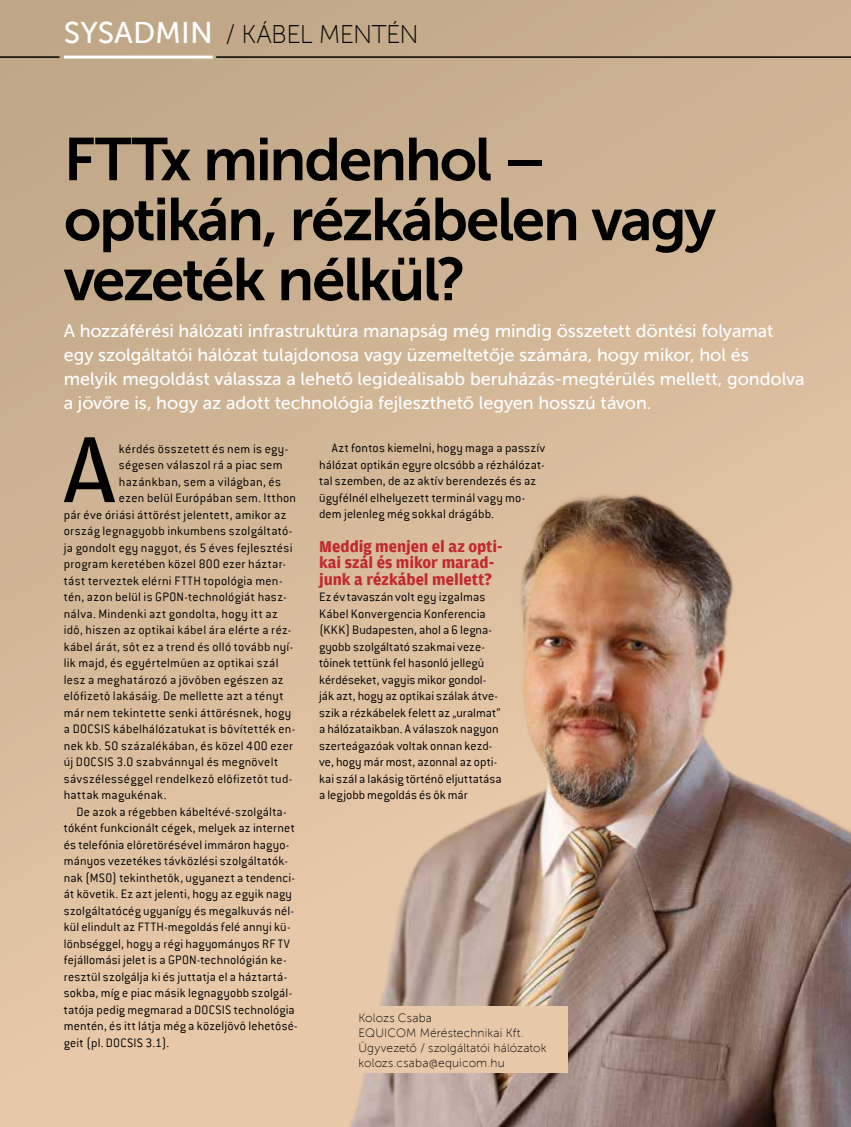
<style>
.page{position:relative;width:851px;height:1127px;background:#fff}
.page>*{position:absolute;margin:0;border:0;box-sizing:border-box;transform-origin:0 0}
.t1{font:99.45px "Amplitude";color:#000}
.t2{font:700 60px/60px "Museo Sans";letter-spacing:-.035em;color:#000}
.t3{font:100 25.5px "Museo Sans";letter-spacing:-.025em;color:#000}
.t4{font:500 18px/24px "Museo Sans";letter-spacing:-.005em;color:#fff}
.t5{font:700 16.5px/16.5px "Amplitude";color:#c1292d}
.t6{font:13.5px/16.5px "Conduit HU";letter-spacing:.015em;color:#000}
.t7{font:100 12px/15px "Museo Sans";letter-spacing:.015em;color:#000}
.s1{font-weight:500;font-size:30px;color:#fff}
</style>
<div class="page">
<div style="left:0;top:0;width:850px;height:1127px;background:linear-gradient(to bottom,#c3aa8b,#e8caaa)"></div>
<img style="left:307px;top:471px;width:543px;height:656px">
<hr style="left:64px;top:56px;width:149px;height:3px;background:#fff">
<hr style="left:216px;top:56px;width:634px;height:2px;background:#000">
<hr style="left:0;top:56px;width:60px;height:2px;background:#000">
<div style="left:354px;top:1007px;width:213px;height:66px;background:#e7c9a9"></div>
<h3 class="t3" style="left:64px;top:21px;width:356px"><span class="s1">Sysadmin</span> / Kábel mentén</h3>
<h2 class="t2" style="left:64px;top:129px;width:653px">FTTx mindenhol – optikán, rézkábelen vagy vezeték nélkül?</h2>
<p class="t4" style="left:64px;top:318px;width:742px">A hozzáférési hálózati infrastruktúra manapság még mindig összetett döntési folyamat egy szolgáltatói hálózat tulajdonosa vagy üzemeltetője számára, hogy mikor, hol és melyik megoldást válassza a lehető legideálisabb beruházás-megtérülés mellett, gondolva a jövőre is, hogy az adott technológia fejleszthető legyen hosszú távon.</p>
<h1 class="t1" style="left:61px;top:414px;width:59px">A</h1>
<p class="t6" style="left:119px;top:440px;width:171px">kérdés összetett és nem is egy-</p>
<p class="t6" style="left:119px;top:456px;width:165px">ségesen válaszol rá a piac sem</p>
<p class="t6" style="left:119px;top:473px;width:163px">hazánkban, sem a világban, és</p>
<p class="t6" style="left:119px;top:489px;width:179px">ezen belül Európában sem. Itthon</p>
<p class="t6" style="left:64px;top:506px;width:224px">pár éve óriási áttörést jelentett, amikor az</p>
<p class="t6" style="left:64px;top:522px;width:230px">ország legnagyobb inkumbens szolgáltató-</p>
<p class="t6" style="left:64px;top:539px;width:230px">ja gondolt egy nagyot, és 5 éves fejlesztési</p>
<p class="t6" style="left:64px;top:555px;width:224px">program keretében közel 800 ezer háztar-</p>
<p class="t6" style="left:64px;top:572px;width:220px">tást terveztek elérni FTTH topológia men-</p>
<p class="t6" style="left:64px;top:588px;width:224px">tén, azon belül is GPON-technológiát hasz-</p>
<p class="t6" style="left:64px;top:605px;width:215px">nálva. Mindenki azt gondolta, hogy itt az</p>
<p class="t6" style="left:64px;top:621px;width:229px">idő, hiszen az optikai kábel ára elérte a réz-</p>
<p class="t6" style="left:64px;top:638px;width:231px">kábel árát, sőt ez a trend és olló tovább nyí-</p>
<p class="t6" style="left:64px;top:654px;width:216px">lik majd, és egyértelműen az optikai szál</p>
<p class="t6" style="left:64px;top:671px;width:221px">lesz a meghatározó a jövőben egészen az</p>
<p class="t6" style="left:64px;top:687px;width:221px">előfizető lakásáig. De mellette azt a tényt</p>
<p class="t6" style="left:64px;top:704px;width:229px">már nem tekintette senki áttörésnek, hogy</p>
<p class="t6" style="left:64px;top:720px;width:233px">a DOCSIS kábelhálózatukat is bővítették en-</p>
<p class="t6" style="left:64px;top:737px;width:231px">nek kb. 50 százalékában, és közel 400 ezer</p>
<p class="t6" style="left:64px;top:753px;width:216px">új DOCSIS 3.0 szabvánnyal és megnövelt</p>
<p class="t6" style="left:64px;top:770px;width:230px">sávszélességgel rendelkező előfizetőt tud-</p>
<p class="t6" style="left:64px;top:786px;width:104px">hattak magukénak.</p>
<p class="t6" style="left:77px;top:803px;width:211px">De azok a régebben kábeltévé-szolgálta-</p>
<p class="t6" style="left:64px;top:819px;width:232px">tóként funkcionált cégek, melyek az internet</p>
<p class="t6" style="left:64px;top:836px;width:227px">és telefónia előretörésével immáron hagyo-</p>
<p class="t6" style="left:64px;top:852px;width:225px">mányos vezetékes távközlési szolgáltatók-</p>
<p class="t6" style="left:64px;top:869px;width:233px">nak (MSO) tekinthetők, ugyanezt a tendenci-</p>
<p class="t6" style="left:64px;top:885px;width:230px">át követik. Ez azt jelenti, hogy az egyik nagy</p>
<p class="t6" style="left:64px;top:902px;width:231px">szolgáltatócég ugyanígy és megalkuvás nél-</p>
<p class="t6" style="left:64px;top:918px;width:228px">kül elindult az FTTH-megoldás felé annyi kü-</p>
<p class="t6" style="left:64px;top:935px;width:228px">lönbséggel, hogy a régi hagyományos RF TV</p>
<p class="t6" style="left:64px;top:951px;width:224px">fejállomási jelet is a GPON-technológián ke-</p>
<p class="t6" style="left:64px;top:968px;width:225px">resztül szolgálja ki és juttatja el a háztartá-</p>
<p class="t6" style="left:64px;top:984px;width:230px">sokba, míg e piac másik legnagyobb szolgál-</p>
<p class="t6" style="left:64px;top:1001px;width:232px">tatója pedig megmarad a DOCSIS technológia</p>
<p class="t6" style="left:64px;top:1017px;width:235px">mentén, és itt látja még a közeljövő lehetősé-</p>
<p class="t6" style="left:64px;top:1034px;width:107px">geit (pl. DOCSIS 3.1).</p>
<p class="t6" style="left:319px;top:440px;width:228px;text-indent:13px">Azt fontos kiemelni, hogy maga a passzív hálózat optikán egyre olcsóbb a rézhálózat&shy;tal szemben, de az aktív berendezés és az ügyfélnél elhelyezett terminál vagy mo&shy;dem jelenleg még sokkal drágább.</p>
<p class="t5" style="left:319px;top:538px;width:185px">Meddig menjen el az opti&shy;kai szál és mikor marad&shy;junk a rézkábel mellett?</p>
<p class="t6" style="left:319px;top:588px;width:184px">Ez év tavaszán volt egy izgalmas Kábel Konvergencia Konferencia (KKK) Budapesten, ahol a 6 legna&shy;gyobb szolgáltató szakmai veze&shy;tőinek tettünk fel hasonló jellegű kérdéseket, vagyis mikor gondol&shy;ják azt, hogy az optikai szálak átve&shy;szik a rézkábelek felett az „uralmat” a hálózataikban. A válaszok nagyon szerteágazóak voltak onnan kezd&shy;ve, hogy már most, azonnal az opti&shy;kai szál a lakásig történő eljuttatása a legjobb megoldás és ők már</p>
<p class="t7" style="left:358px;top:1010px;width:190px">Kolozs Csaba<br>EQUICOM Méréstechnikai Kft.<br>Ügyvezető / szolgáltatói hálózatok kolozs.csaba@equicom.hu</p>
</div>
